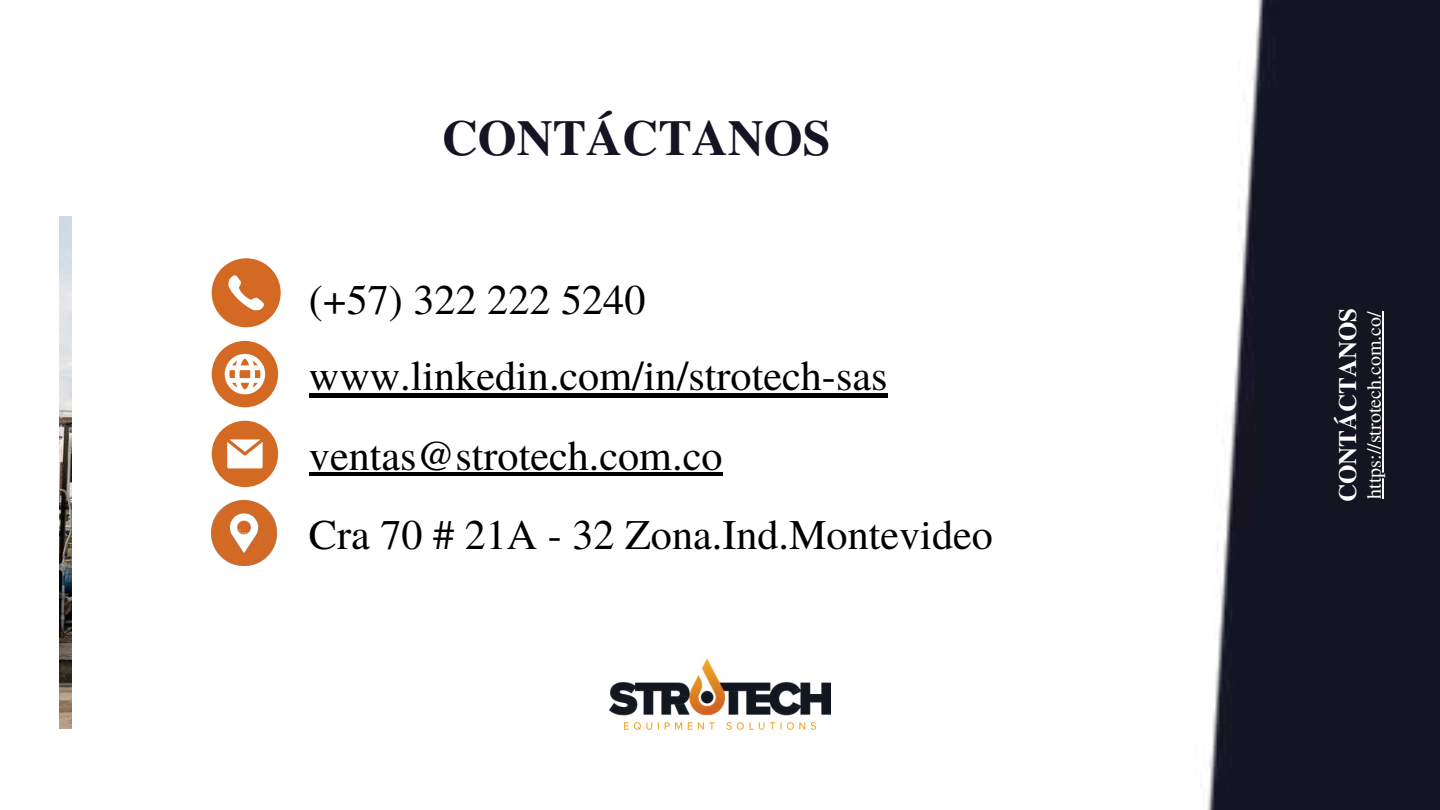
<style>
.page{position:relative;width:1440px;height:810px;background:#fff}
.page>*{position:absolute;margin:0;border:0;box-sizing:border-box;transform-origin:0 0}
.t1{font:700 50px "Te X Gyre Termes";color:#151422}
.t2{font:42.2px/75.8px "Te X Gyre Termes";color:#000}
.t3{font:700 25px "Te X Gyre Termes";color:#fff}
.t4{font:20px "Te X Gyre Termes";color:#fff}
</style>
<div class="page">
<img style="left:609px;top:658px;width:222px;height:71px">
<img style="left:59px;top:217px;width:12px;height:512px">
<img style="left:1207px;top:0;width:233px;height:810px">
<hr style="left:1382px;top:311px;width:2px;height:188px;background:#fff">
<svg style="left:212px;top:421px;width:66px;height:66px"></svg>
<svg style="left:212px;top:341px;width:66px;height:66px"></svg>
<img style="left:212px;top:501px;width:65px;height:65px">
<svg style="left:212px;top:258px;width:69px;height:69px"></svg>
<hr style="left:309px;top:393px;width:579px;height:4px;background:#000">
<hr style="left:309px;top:472px;width:413px;height:4px;background:#000">
<p class="t1" style="left:442px;top:99px;width:390px">CONTÁCTANOS</p>
<p class="t2" style="left:309px;top:260px;width:580px">(+57) 322 222 5240 www.linkedin.com/in/strotech-sas</p>
<p class="t2" style="left:309px;top:414px;width:686px;line-height:79.1px">ventas@strotech.com.co<br>Cra 70 # 21A - 32 Zona.Ind.Montevideo</p>
<p class="t3" style="left:1328px;top:502px;width:196px;rotate:-90deg">CONTÁCTANOS</p>
<p class="t4" style="left:1360px;top:499px;width:190px;rotate:-90deg">https://strotech.com.co/</p>
</div>
